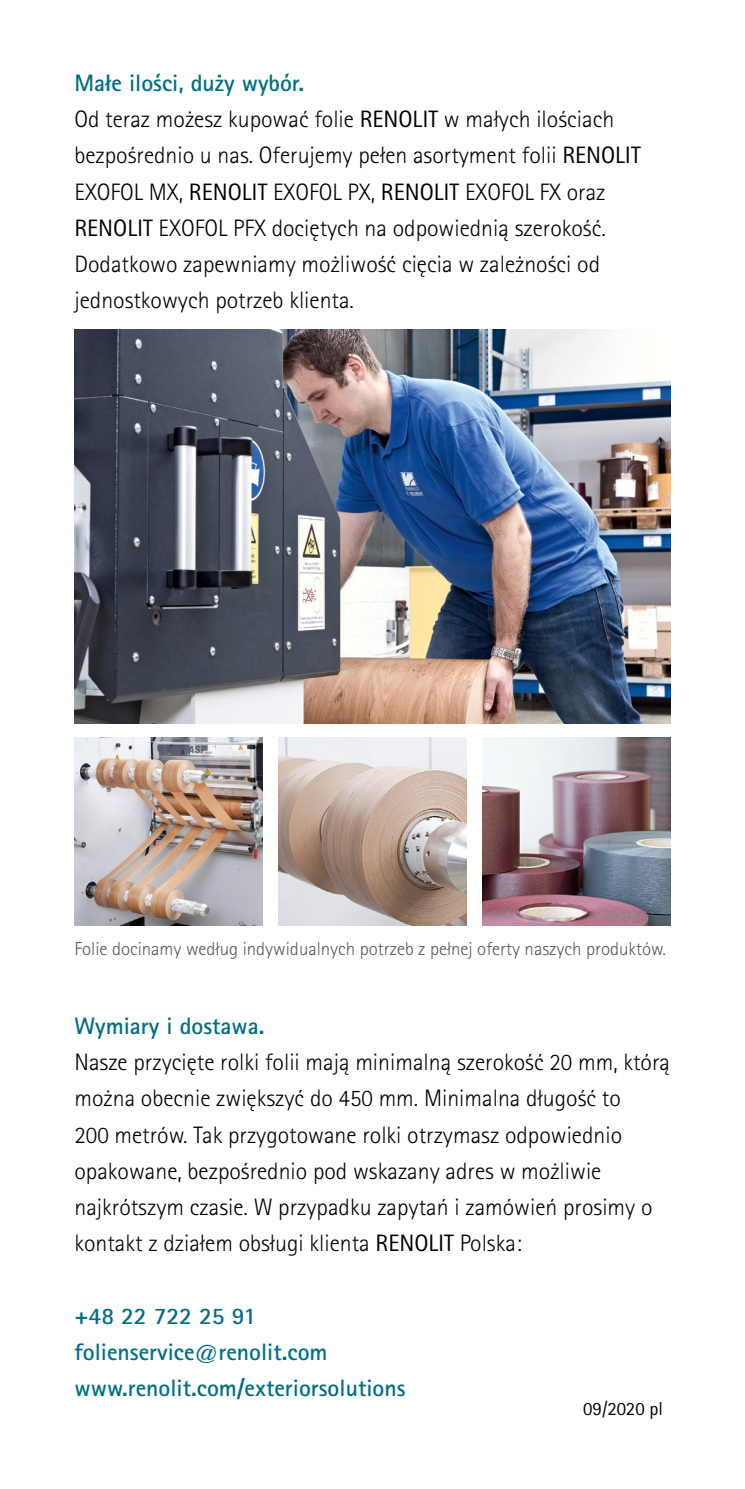
<style>
.page{position:relative;width:745px;height:1489px;background:#fff}
.page>*{position:absolute;margin:0;border:0;box-sizing:border-box;transform-origin:0 0}
.t1{font:300 23.75px/36.2px "Rotis Sans Serif Pro";color:#000}
.t2{font:700 23.75px/36.2px "Rotis Sans Serif Pro";color:#006e83}
.t3{font:300 18.75px "Rotis Sans Serif Pro";color:#565656}
.t4{font:18.75px "Rotis Sans Serif Pro";color:#000}
.s1{font-weight:700;color:#006e83}
.s2{font-weight:400}
</style>
<div class="page">
<img style="left:74px;top:737px;width:188px;height:188px">
<img style="left:482px;top:737px;width:188px;height:188px">
<img style="left:278px;top:737px;width:188px;height:188px">
<img style="left:74px;top:330px;width:596px;height:393px">
<p class="t1" style="left:74px;top:65px;width:567px"><span class="s1">Małe ilości, duży wybór.<br></span>Od teraz możesz kupować folie <span class="s2">RENOLIT</span> w małych ilościach bezpośrednio u nas. Oferujemy pełen asortyment folii <span class="s2">RENOLIT </span>EXOFOL MX, <span class="s2">RENOLIT</span> EXOFOL PX, <span class="s2">RENOLIT</span> EXOFOL FX oraz <span class="s2">RENOLIT</span> EXOFOL PFX dociętych na odpowiednią szerokość.<br>Dodatkowo zapewniamy możliwość cięcia w zależności od jednostkowych potrzeb klienta.</p>
<p class="t3" style="left:74px;top:938px;width:592px">Folie docinamy według indywidualnych potrzeb z pełnej oferty naszych produktów.</p>
<p class="t2" style="left:74px;top:1007px;width:191px">Wymiary i dostawa.</p>
<p class="t1" style="left:74px;top:1044px;width:596px">Nasze przycięte rolki folii mają minimalną szerokość 20 mm, którą można obecnie zwiększyć do 450 mm. Minimalna długość to<br>200 metrów. Tak przygotowane rolki otrzymasz odpowiednio opakowane, bezpośrednio pod wskazany adres w możliwie najkrótszym czasie. W przypadku zapytań i zamówień prosimy o kontakt z działem obsługi klienta <span class="s2">RENOLIT</span> Polska:</p>
<p class="t2" style="left:74px;top:1297px;width:332px">+48 22 722 25 91 folienservice@renolit.com www.renolit.com/exteriorsolutions</p>
<p class="t4" style="left:583px;top:1396px;width:81px">09/2020 pl</p>
</div>
